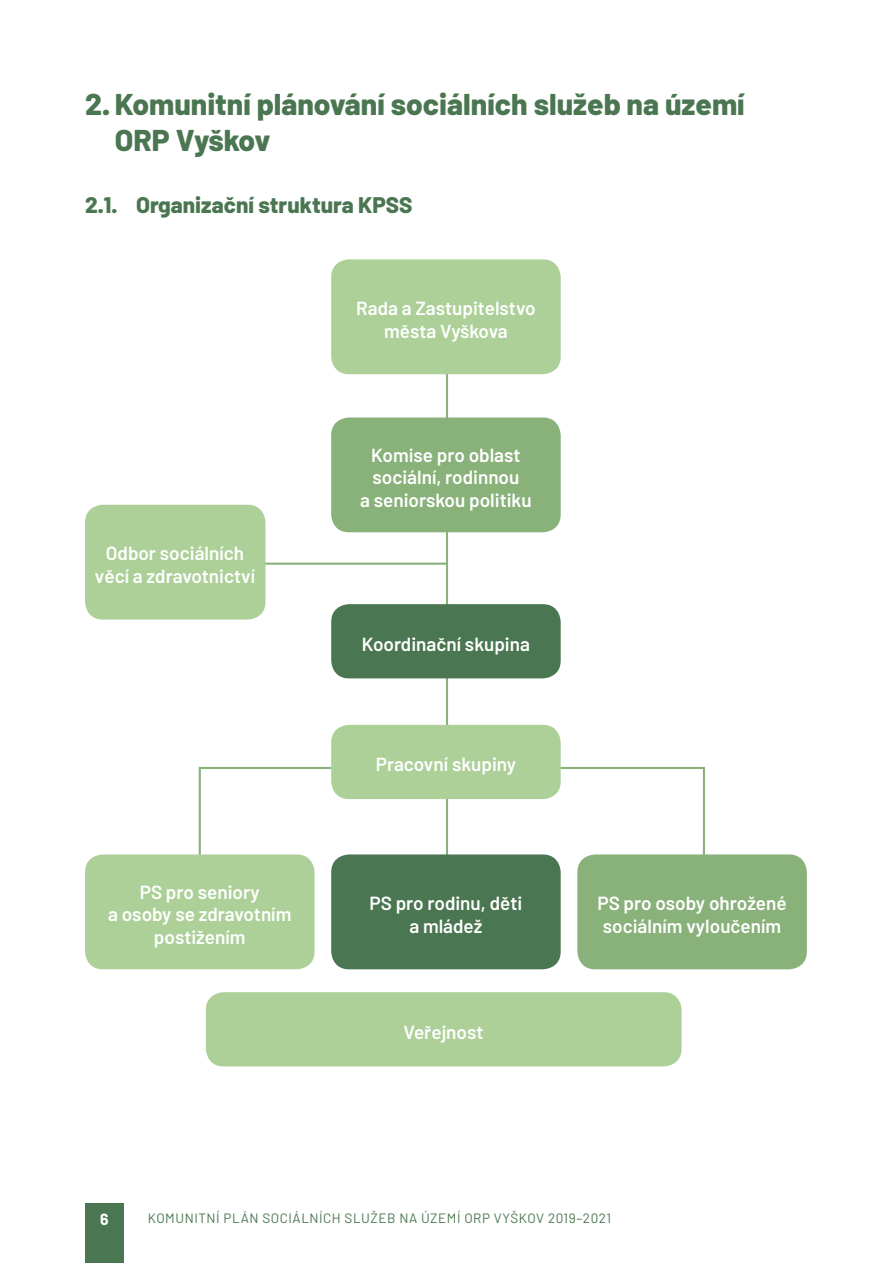
<style>
.page{position:relative;width:893px;height:1263px;background:#fff}
.page>*{position:absolute;margin:0;border:0;box-sizing:border-box;transform-origin:0 0}
.t1{font:800 30px/36px "Barlow";color:#4a7651}
.t2{font:800 22.5px "Barlow";color:#4a7651}
.t3{font:600 18.9px/22.8px "Barlow";color:#fff;text-align:center}
.t4{font:700 15.75px "Barlow";color:#fff}
.t5{font:13.5px "Barlow";letter-spacing:.04em;color:#4a7651}
</style>
<div class="page">
<div style="left:199px;top:767px;width:506px;height:138px;border:2px solid #89b17a"></div>
<hr style="left:446px;top:317px;width:2px;height:613px;background:#89b17a">
<div style="left:331px;top:259px;width:230px;height:115px;background:#acd098;border-radius:18px"></div>
<div style="left:331px;top:417px;width:230px;height:115px;background:#89b17a;border-radius:18px"></div>
<div style="left:331px;top:604px;width:230px;height:74px;background:#4a7651;border-radius:18px"></div>
<div style="left:331px;top:725px;width:230px;height:74px;background:#acd098;border-radius:18px"></div>
<div style="left:206px;top:992px;width:476px;height:74px;background:#acd098;border-radius:18px"></div>
<div style="left:85px;top:854px;width:230px;height:115px;background:#acd098;border-radius:18px"></div>
<div style="left:577px;top:854px;width:230px;height:115px;background:#89b17a;border-radius:18px"></div>
<div style="left:331px;top:854px;width:230px;height:115px;background:#4a7651;border-radius:18px"></div>
<hr style="left:240px;top:563px;width:208px;height:2px;background:#89b17a">
<div style="left:85px;top:505px;width:180px;height:115px;background:#acd098;border-radius:18px"></div>
<div style="left:85px;top:1203px;width:39px;height:60px;background:#4a7651"></div>
<h1 class="t1" style="left:115px;top:86px;width:631px;text-indent:-30px">2. Komunitní plánování sociálních služeb na území<br>ORP Vyškov</h1>
<p class="t2" style="left:85px;top:191px;width:329px">2.1. Organizační struktura KPSS</p>
<p class="t3" style="left:356px;top:296px;width:181px">Rada a Zastupitelstvo města Vyškova</p>
<p class="t3" style="left:95px;top:542px;width:162px">Odbor sociálních věcí a zdravotnictví</p>
<p class="t3" style="left:360px;top:443px;width:173px">Komise pro oblast sociální, rodinnou<br>a seniorskou politiku</p>
<p class="t3" style="left:362px;top:632px;width:170px">Koordinační skupina</p>
<p class="t3" style="left:376px;top:753px;width:142px">Pracovní skupiny</p>
<p class="t3" style="left:108px;top:880px;width:185px">PS pro seniory<br>a osoby se zdravotním postižením</p>
<p class="t3" style="left:597px;top:891px;width:191px;text-align:left">PS pro osoby ohrožené sociálním vyloučením</p>
<p class="t3" style="left:370px;top:891px;width:154px">PS pro rodinu, děti a mládež</p>
<p class="t3" style="left:404px;top:1020px;width:82px">Veřejnost</p>
<p class="t4" style="left:100px;top:1210px;width:10px">6</p>
<p class="t5" style="left:148px;top:1210px;width:465px">KOMUNITNÍ PLÁN SOCIÁLNÍCH SLUŽEB NA ÚZEMÍ ORP VYŠKOV 2019–2021</p>
</div>
